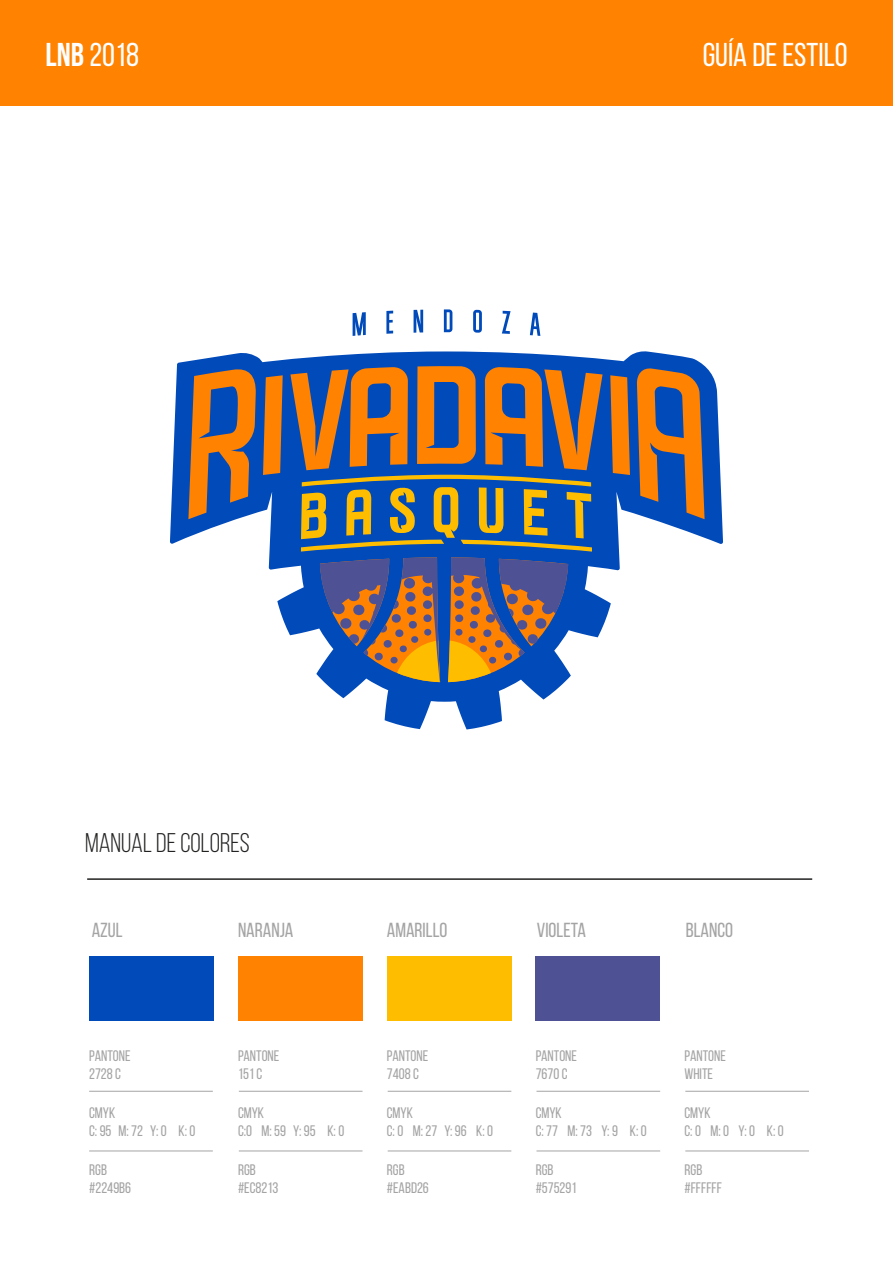
<style>
.page{position:relative;width:893px;height:1263px;background:#fff}
.page>*{position:absolute;margin:0;border:0;box-sizing:border-box;transform-origin:0 0}
.t1{font:33px "Bebas Neue";color:#fff}
.t2{font:27px "Bebas Neue";color:#222221}
.t3{font:20.4px "Bebas Neue";color:#a4a4a4}
.t4{font:15.3px/18.3px "Bebas Neue";color:#a4a4a4}
.s1{font-weight:700}
</style>
<div class="page">
<div style="left:0;top:0;width:893px;height:105px;background:#ff8200"></div>
<hr style="left:87px;top:878px;width:725px;height:2px;background:#222221">
<div style="left:89px;top:956px;width:125px;height:64px;background:#004aba"></div>
<hr style="left:89px;top:1091px;width:124px;height:1px;background:#a4a4a4">
<hr style="left:89px;top:1150px;width:124px;height:1px;background:#a4a4a4">
<div style="left:238px;top:956px;width:124px;height:64px;background:#ff8200"></div>
<hr style="left:239px;top:1091px;width:123px;height:1px;background:#a4a4a4">
<hr style="left:239px;top:1150px;width:123px;height:1px;background:#a4a4a4">
<div style="left:387px;top:956px;width:124px;height:64px;background:#ffbd00"></div>
<hr style="left:388px;top:1091px;width:123px;height:1px;background:#a4a4a4">
<hr style="left:388px;top:1150px;width:123px;height:1px;background:#a4a4a4">
<hr style="left:685px;top:1091px;width:124px;height:1px;background:#a4a4a4">
<hr style="left:685px;top:1150px;width:124px;height:1px;background:#a4a4a4">
<div style="left:536px;top:956px;width:124px;height:64px;background:#4e5294"></div>
<hr style="left:536px;top:1091px;width:124px;height:1px;background:#a4a4a4">
<hr style="left:536px;top:1150px;width:124px;height:1px;background:#a4a4a4">
<svg style="left:170px;top:351px;width:553px;height:378px"></svg>
<svg style="left:353px;top:312px;width:13px;height:24px"></svg>
<svg style="left:386px;top:311px;width:7px;height:23px"></svg>
<svg style="left:414px;top:310px;width:9px;height:23px"></svg>
<svg style="left:444px;top:309px;width:8px;height:23px"></svg>
<svg style="left:473px;top:310px;width:9px;height:23px"></svg>
<svg style="left:502px;top:311px;width:9px;height:23px"></svg>
<svg style="left:530px;top:313px;width:10px;height:23px"></svg>
<svg style="left:263px;top:375px;width:20px;height:100px"></svg>
<svg style="left:610px;top:375px;width:20px;height:100px"></svg>
<svg style="left:290px;top:366px;width:313px;height:317px"></svg>
<svg style="left:637px;top:367px;width:68px;height:152px"></svg>
<svg style="left:188px;top:367px;width:68px;height:152px"></svg>
<h1 class="t1" style="left:46px;top:37px;width:95px"><span class="s1">lnb</span> 2018</h1>
<h1 class="t1" style="left:703px;top:37px;width:146px">GUÍA DE ESTILO</h1>
<h2 class="t2" style="left:85px;top:828px;width:166px">MANUAL DE COLORES</h2>
<h3 class="t3" style="left:92px;top:919px;width:33px">AZUL</h3>
<h3 class="t3" style="left:238px;top:919px;width:57px">NARANJA</h3>
<h3 class="t3" style="left:387px;top:919px;width:62px">AMARILLO</h3>
<h3 class="t3" style="left:537px;top:919px;width:50px">VIOLETA</h3>
<h3 class="t3" style="left:686px;top:919px;width:49px">BLANCO</h3>
<p class="t4" style="left:89px;top:1046px;width:43px">PANTONE<br>2728 C</p>
<p class="t4" style="left:89px;top:1103px;width:108px">CMYK<br>C: 95 M: 72 Y: 0 K: 0</p>
<p class="t4" style="left:89px;top:1160px;width:44px">RGB #2249B6</p>
<p class="t4" style="left:238px;top:1046px;width:43px">PANTONE<br>151 C</p>
<p class="t4" style="left:387px;top:1046px;width:43px">PANTONE<br>7408 C</p>
<p class="t4" style="left:536px;top:1046px;width:43px">PANTONE<br>7670 C</p>
<p class="t4" style="left:684px;top:1046px;width:43px">PANTONE<br>WHITE</p>
<p class="t4" style="left:238px;top:1103px;width:108px">CMYK<br>C:0 M: 59 Y: 95 K: 0</p>
<p class="t4" style="left:387px;top:1103px;width:108px">CMYK<br>C: 0 M: 27 Y: 96 K: 0</p>
<p class="t4" style="left:536px;top:1103px;width:112px">CMYK<br>C: 77 M: 73 Y: 9 K: 0</p>
<p class="t4" style="left:684px;top:1103px;width:101px">CMYK<br>C: 0 M: 0 Y: 0 K: 0</p>
<p class="t4" style="left:238px;top:1160px;width:42px">RGB #EC8213</p>
<p class="t4" style="left:387px;top:1160px;width:44px">RGB #EABD26</p>
<p class="t4" style="left:536px;top:1160px;width:42px">RGB #575291</p>
<p class="t4" style="left:684px;top:1160px;width:39px">RGB #FFFFFF</p>
</div>
